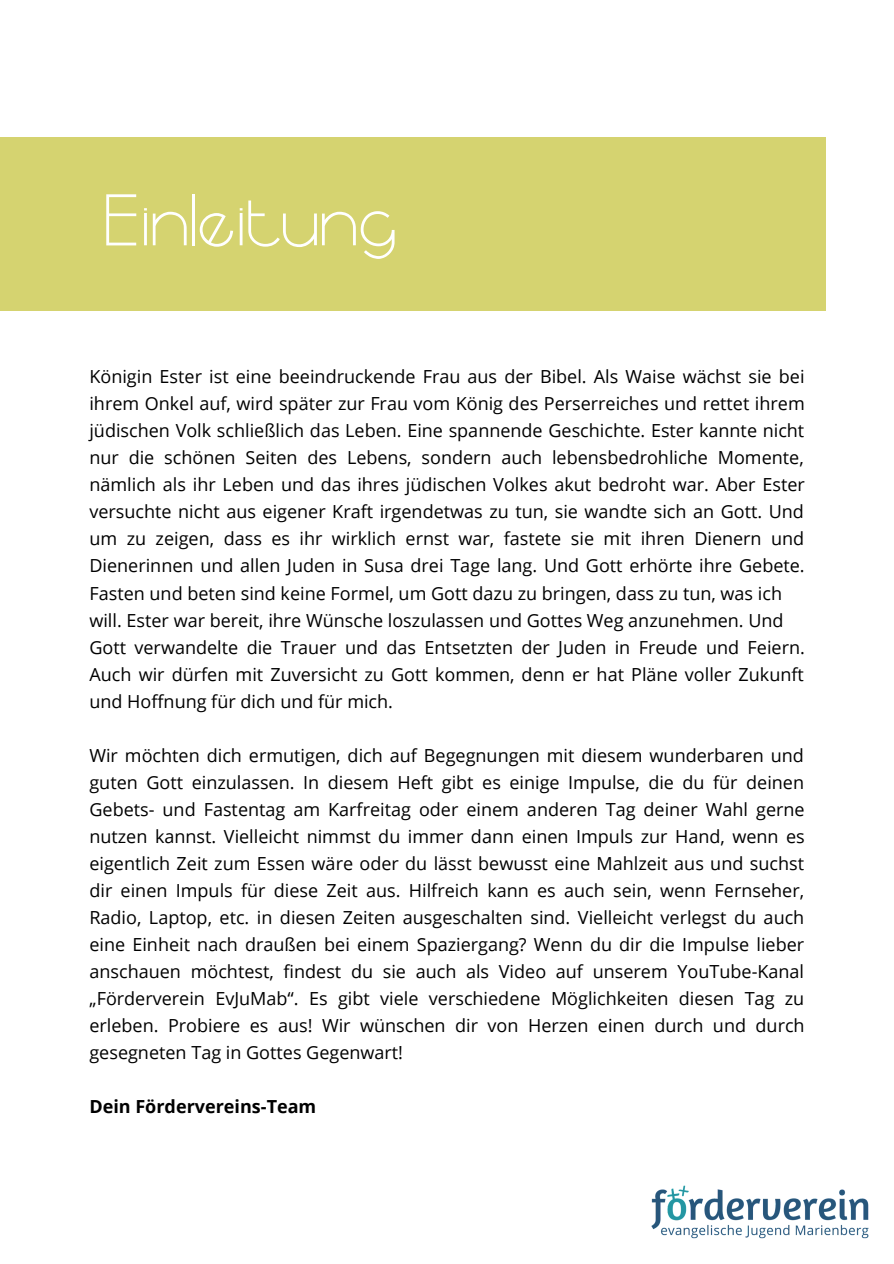
<style>
.page{position:relative;width:894px;height:1264px;background:#fff}
.page>*{position:absolute;margin:0;border:0;box-sizing:border-box;transform-origin:0 0}
.t1{font:72px "Moonbeam";color:#fff}
.t2{font:18px/27px "Open Sans";color:#000;text-align:justify}
.t3{font:700 18px "Open Sans";color:#000}
</style>
<div class="page">
<div style="left:0;top:137px;width:825px;height:174px;background:#d5d370"></div>
<img style="left:651px;top:1185px;width:218px;height:54px">
<p class="t1" style="left:104px;top:180px;width:295px">Einleitung</p>
<p class="t2" style="left:89px;top:363px;width:716px">Königin Ester ist eine beeindruckende Frau aus der Bibel. Als Waise wächst sie bei ihrem Onkel auf, wird später zur Frau vom König des Perserreiches und rettet ihrem jüdischen Volk schließlich das Leben. Eine spannende Geschichte. Ester kannte nicht nur die schönen Seiten des Lebens, sondern auch lebensbedrohliche Momente, nämlich als ihr Leben und das ihres jüdischen Volkes akut bedroht war. Aber Ester versuchte nicht aus eigener Kraft irgendetwas zu tun, sie wandte sich an Gott. Und um zu zeigen, dass es ihr wirklich ernst war, fastete sie mit ihren Dienern und Dienerinnen und allen Juden in Susa drei Tage lang. Und Gott erhörte ihre Gebete.<br>Fasten und beten sind keine Formel, um Gott dazu zu bringen, dass zu tun, was ich</p>
<p class="t2" style="left:89px;top:606px;width:695px">will. Ester war bereit, ihre Wünsche loszulassen und Gottes Weg anzunehmen. Und</p>
<p class="t2" style="left:89px;top:633px;width:716px">Gott verwandelte die Trauer und das Entsetzten der Juden in Freude und Feiern.<br>Auch wir dürfen mit Zuversicht zu Gott kommen, denn er hat Pläne voller Zukunft und Hoffnung für dich und für mich.</p>
<p class="t2" style="left:89px;top:741px;width:716px">Wir möchten dich ermutigen, dich auf Begegnungen mit diesem wunderbaren und guten Gott einzulassen. In diesem Heft gibt es einige Impulse, die du für deinen Gebets- und Fastentag am Karfreitag oder einem anderen Tag deiner Wahl gerne nutzen kannst. Vielleicht nimmst du immer dann einen Impuls zur Hand, wenn es eigentlich Zeit zum Essen wäre oder du lässt bewusst eine Mahlzeit aus und suchst dir einen Impuls für diese Zeit aus. Hilfreich kann es auch sein, wenn Fernseher, Radio, Laptop, etc. in diesen Zeiten ausgeschalten sind. Vielleicht verlegst du auch eine Einheit nach draußen bei einem Spaziergang? Wenn du dir die Impulse lieber anschauen möchtest, findest du sie auch als Video auf unserem YouTube-Kanal „Förderverein EvJuMab“. Es gibt viele verschiedene Möglichkeiten diesen Tag zu erleben. Probiere es aus! Wir wünschen dir von Herzen einen durch und durch gesegneten Tag in Gottes Gegenwart!</p>
<p class="t3" style="left:89px;top:1093px;width:228px">Dein Fördervereins-Team</p>
</div>
